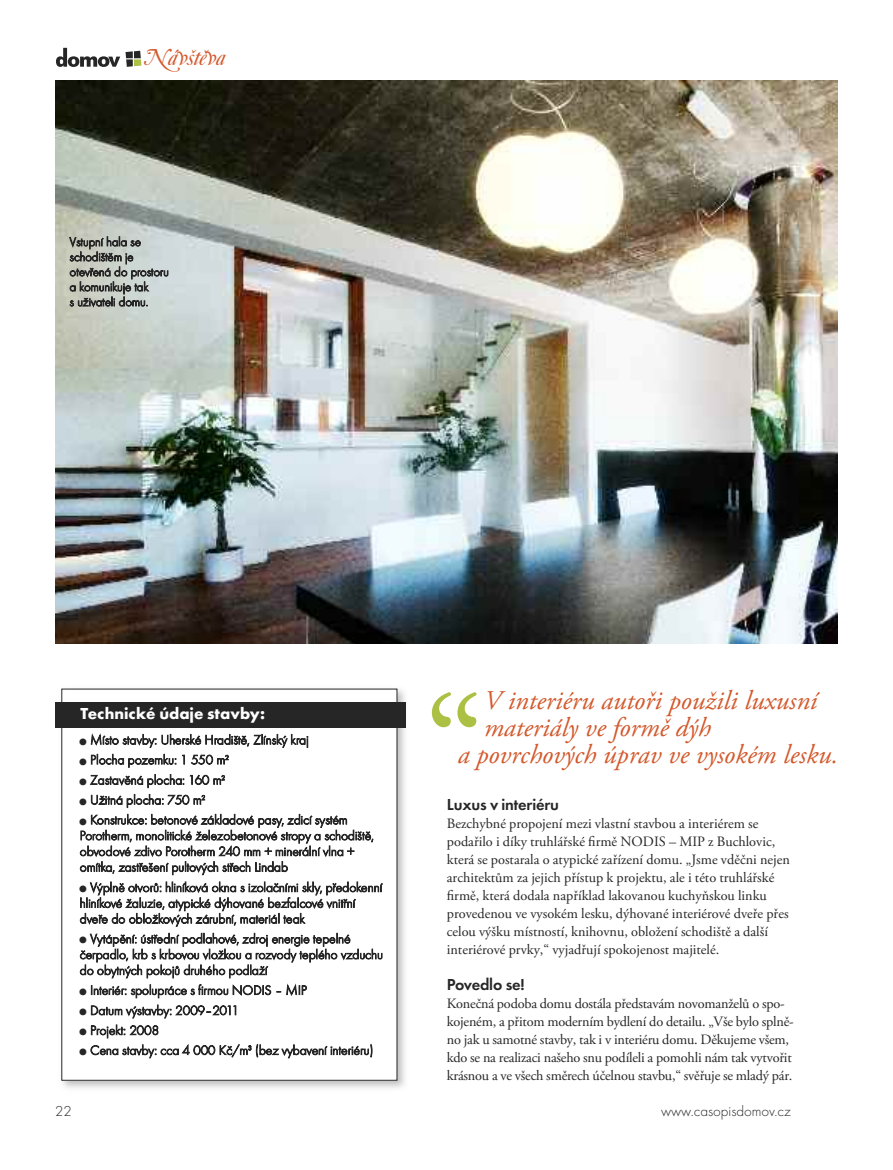
<style>
.page{position:relative;width:893px;height:1170px;background:#fff}
.page>*{position:absolute;margin:0;border:0;box-sizing:border-box;transform-origin:0 0}
.t1{font:151.2px "Adobe Garamond Pro";color:#acc143}
.t2{font:italic 27px "Adobe Garamond Pro";color:#d3592c}
.t3{font:italic 24px "Caslon Swash DOT";color:#d3592c}
.t4{font:600 16.5px "Futura TCE";letter-spacing:-.01em;color:#272627}
.t5{font:700 16.5px "Futura TCE";color:#fff}
.t6{font:300 15px "Futura TCE";color:#272627}
.t7{font:14.25px/18px "Adobe Garamond Pro";color:#272627}
.t8{font:300 13.5px/15.8px "Futura TCE";color:#272627}
.t9{font:300 12.75px/15px "Futura TCE";letter-spacing:-.005em;color:#272627}
</style>
<div class="page">
<svg style="left:56px;top:48px;width:64px;height:19px"></svg>
<svg style="left:126px;top:51px;width:15px;height:16px"></svg>
<img style="left:55px;top:81px;width:782px;height:563px">
<img style="left:55px;top:688px;width:351px;height:400px">
<div style="left:62px;top:689px;width:335px;height:391px;background:#fff"></div>
<div style="left:55px;top:701px;width:351px;height:26px;background:#272627"></div>
<h3 class="t3" style="left:145px;top:43px;width:82px">Návštěva</h3>
<p class="t9" style="left:70px;top:234px;width:101px">Vstupní hala se schodištěm je otevřená do prostoru a komunikuje tak<br>s uživateli domu.</p>
<p class="t5" style="left:81px;top:704px;width:186px">Technické údaje stavby:</p>
<p class="t8" style="left:80px;top:731px;width:231px">● Místo stavby: Uherské Hradiště, Zlínský kraj</p>
<p class="t8" style="left:80px;top:751px;width:151px">● Plocha pozemku: 1 550 m<sup>2</sup></p>
<p class="t8" style="left:80px;top:771px;width:147px">● Zastavěná plocha: 160 m<sup>2</sup></p>
<p class="t8" style="left:80px;top:791px;width:127px">● Užitná plocha: 750 m<sup>2</sup></p>
<p class="t8" style="left:80px;top:811px;width:296px">● Konstrukce: betonové základové pasy, zdicí systém Porotherm, monolitické železobetonové stropy a schodiště, obvodové zdivo Porotherm 240 mm + minerální vlna + omítka, zastřešení pultových střech Lindab</p>
<p class="t8" style="left:80px;top:879px;width:304px">● Výplně otvorů: hliníková okna s izolačními skly, předokenní hliníkové žaluzie, atypické dýhované bezfalcové vnitřní dveře do obložkových zárubní, materiál teak</p>
<p class="t8" style="left:80px;top:930px;width:305px">● Vytápění: ústřední podlahové, zdroj energie tepelné čerpadlo, krb s krbovou vložkou a rozvody teplého vzduchu do obytných pokojů druhého podlaží</p>
<p class="t8" style="left:80px;top:981px;width:229px">● Interiér: spolupráce s firmou NODIS – MIP</p>
<p class="t8" style="left:80px;top:1002px;width:161px">● Datum výstavby: 2009–2011</p>
<p class="t8" style="left:80px;top:1022px;width:81px">● Projekt: 2008</p>
<p class="t8" style="left:80px;top:1041px;width:295px">● Cena stavby: cca 4 000 Kč/m<sup>3</sup> (bez vybavení interiéru)</p>
<h2 class="t2" style="left:484px;top:690px;width:335px">V interiéru autoři použili luxusní</h2>
<h2 class="t2" style="left:484px;top:717px;width:228px">materiály ve formě dýh</h2>
<h2 class="t2" style="left:458px;top:744px;width:382px">a povrchových úprav ve vysokém lesku.</h2>
<h1 class="t1" style="left:424px;top:690px;width:63px">“</h1>
<p class="t4" style="left:447px;top:794px;width:114px">Luxus v interiéru</p>
<p class="t7" style="left:447px;top:815px;width:345px">Bezchybné propojení mezi vlastní stavbou a interiérem se podařilo i díky truhlářské firmě NODIS – MIP z Buchlovic, která se postarala o atypické zařízení domu. „Jsme vděčni nejen architektům za jejich přístup k projektu, ale i této truhlářské firmě, která dodala například lakovanou kuchyňskou linku provedenou ve vysokém lesku, dýhované interiérové dveře přes celou výšku místností, knihovnu, obložení schodiště a další interiérové prvky,“ vyjadřují spokojenost majitelé.</p>
<p class="t4" style="left:447px;top:974px;width:79px">Povedlo se!</p>
<p class="t7" style="left:447px;top:995px;width:348px">Konečná podoba domu dostála představám novomanželů o spo&shy;kojeném, a přitom moderním bydlení do detailu. „Vše bylo splně&shy;no jak u samotné stavby, tak i v interiéru domu. Děkujeme všem, kdo se na realizaci našeho snu podíleli a pomohli nám tak vytvořit krásnou a ve všech směrech účelnou stavbu,“ svěřuje se mladý pár.</p>
<p class="t6" style="left:55px;top:1102px;width:18px">22</p>
<p class="t6" style="left:661px;top:1102px;width:131px">www.casopisdomov.cz</p>
</div>
